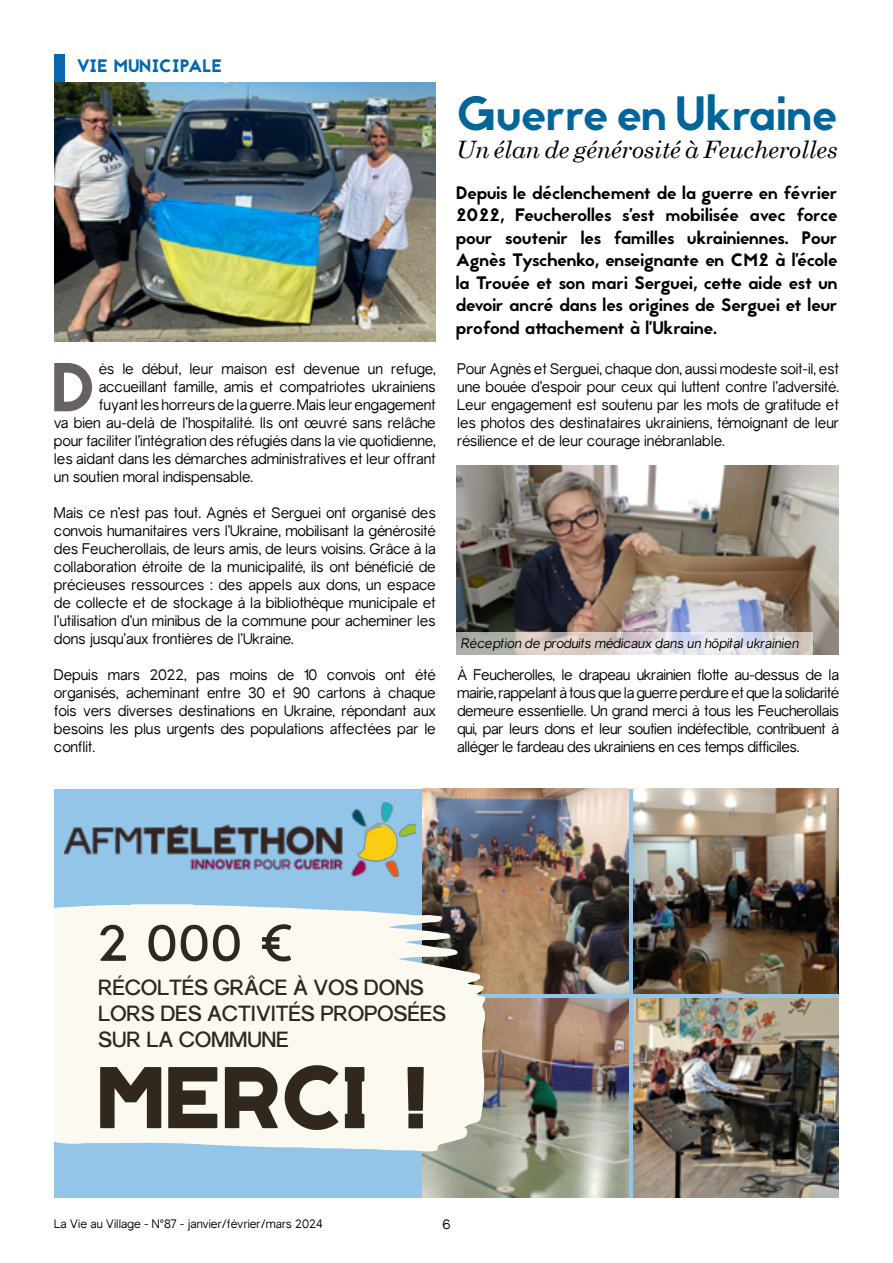
<style>
.page{position:relative;width:893px;height:1263px;background:#fff}
.page>*{position:absolute;margin:0;border:0;box-sizing:border-box;transform-origin:0 0}
.t1{font:69px "Jaapokki";color:#676160}
.t2{font:700 67.95px "AFM Telethon";letter-spacing:.035em;color:#30271f}
.t3{font:700 50.25px "Gravity";color:#30271f}
.t4{font:48px "Jaapokki";color:#069}
.t5{font:italic 24px "Century Schoolbook";letter-spacing:-.01em;color:#000}
.t6{font:700 21.3px/25.8px "Gravity";letter-spacing:-.02em;color:#30271f}
.t7{font:18px/22.5px "Jaapokki";color:#000;text-align:justify}
.t8{font:18px "Jaapokki";letter-spacing:-.01em;color:#0167b2}
.t9{font:15px/18px "Gravity";letter-spacing:-.015em;color:#000;text-align:justify}
.t10{font:italic 13.5px "Gravity";color:#000}
.t11{font:13.5px "Gravity";color:#000}
.t12{font:12px "Gravity";color:#000}
</style>
<div class="page">
<div style="left:54px;top:54px;width:11px;height:28px;background:#0967b1"></div>
<img style="left:55px;top:83px;width:381px;height:258px">
<img style="left:457px;top:465px;width:382px;height:190px">
<svg style="left:456px;top:632px;width:357px;height:22px;background:#d2cecd"></svg>
<div style="left:54px;top:789px;width:785px;height:408px;background:#93c5e9"></div>
<img style="left:423px;top:789px;width:206px;height:205px">
<img style="left:633px;top:789px;width:206px;height:205px">
<img style="left:423px;top:999px;width:206px;height:198px">
<img style="left:633px;top:999px;width:206px;height:198px">
<svg style="left:54px;top:904px;width:432px;height:248px;background:#f1f0e9"></svg>
<img style="left:64px;top:803px;width:351px;height:73px">
<p class="t8" style="left:76px;top:53px;width:148px">VIE MUNICIPALE</p>
<h1 class="t1" style="left:50px;top:339px;width:48px">D</h1>
<p class="t9" style="left:99px;top:360px;width:338px">ès le début, leur maison est devenue un refuge,</p>
<p class="t9" style="left:99px;top:378px;width:339px">accueillant famille, amis et compatriotes ukrainiens</p>
<p class="t9" style="left:99px;top:396px;width:338px">fuyant les horreurs de la guerre. Mais leur engagement</p>
<p class="t9" style="left:54px;top:414px;width:383px">va bien au-delà de l’hospitalité. Ils ont œuvré sans relâche</p>
<p class="t9" style="left:54px;top:432px;width:383px">pour faciliter l’intégration des réfugiés dans la vie quotidienne,</p>
<p class="t9" style="left:54px;top:450px;width:383px">les aidant dans les démarches administratives et leur offrant</p>
<p class="t9" style="left:54px;top:468px;width:201px">un soutien moral indispensable.</p>
<p class="t9" style="left:54px;top:504px;width:383px">Mais ce n’est pas tout. Agnès et Serguei ont organisé des convois humanitaires vers l’Ukraine, mobilisant la générosité des Feucherollais, de leurs amis, de leurs voisins. Grâce à la collaboration étroite de la municipalité, ils ont bénéficié de précieuses ressources : des appels aux dons, un espace de collecte et de stockage à la bibliothèque municipale et l’utilisation d’un minibus de la commune pour acheminer les dons jusqu’aux frontières de l’Ukraine.</p>
<p class="t9" style="left:54px;top:666px;width:383px">Depuis mars 2022, pas moins de 10 convois ont été organisés, acheminant entre 30 et 90 cartons à chaque fois vers diverses destinations en Ukraine, répondant aux besoins les plus urgents des populations affectées par le conflit.</p>
<h3 class="t4" style="left:456px;top:80px;width:383px">Guerre en Ukraine</h3>
<h3 class="t5" style="left:456px;top:132px;width:383px">Un élan de générosité à Feucherolles</h3>
<p class="t7" style="left:456px;top:181px;width:383px">Depuis le déclenchement de la guerre en février 2022, Feucherolles s’est mobilisée avec force pour soutenir les familles ukrainiennes. Pour Agnès Tyschenko, enseignante en CM2 à l’école la Trouée et son mari Serguei, cette aide est un devoir ancré dans les origines de Serguei et leur profond attachement à l’Ukraine.</p>
<p class="t9" style="left:457px;top:360px;width:383px">Pour Agnès et Serguei, chaque don, aussi modeste soit-il, est une bouée d’espoir pour ceux qui luttent contre l’adversité.<br>Leur engagement est soutenu par les mots de gratitude et les photos des destinataires ukrainiens, témoignant de leur résilience et de leur courage inébranlable.</p>
<p class="t10" style="left:461px;top:636px;width:339px">Réception de produits médicaux dans un hôpital ukrainien</p>
<p class="t9" style="left:457px;top:666px;width:383px">À Feucherolles, le drapeau ukrainien flotte au-dessus de la mairie, rappelant à tous que la guerre perdure et que la solidarité demeure essentielle. Un grand merci à tous les Feucherollais qui, par leurs dons et leur soutien indéfectible, contribuent à alléger le fardeau des ukrainiens en ces temps difficiles.</p>
<h3 class="t3" style="left:98px;top:912px;width:196px">2 000 €</h3>
<h3 class="t6" style="left:98px;top:974px;width:350px">RÉCOLTÉS GRÂCE À VOS DONS<br>LORS DES ACTIVITÉS PROPOSÉES<br>SUR LA COMMUNE</h3>
<h2 class="t2" style="left:98px;top:1071px;width:329px">MERCI !</h2>
<p class="t12" style="left:54px;top:1216px;width:270px">La Vie au Village - N°87 - janvier/février/mars 2024</p>
<p class="t11" style="left:442px;top:1217px;width:10px">6</p>
</div>
